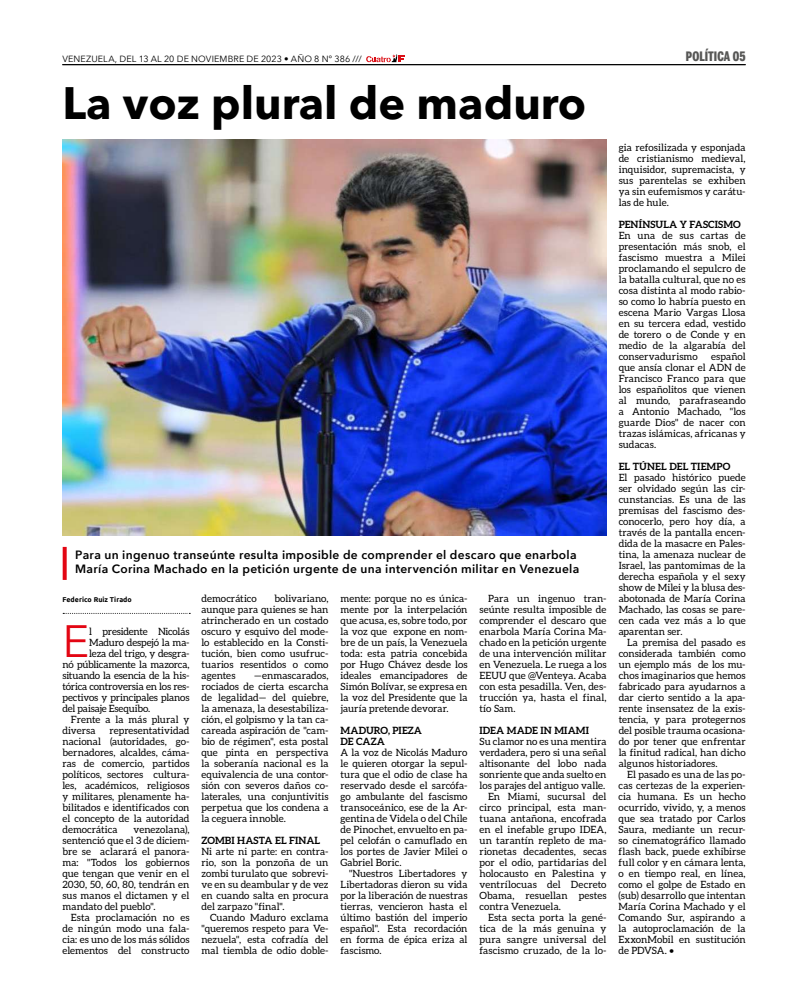
<style>
.page{position:relative;width:808px;height:1007px;background:#fff}
.page>*{position:absolute;margin:0;border:0;box-sizing:border-box;transform-origin:0 0}
.t1{font:45.2px "Avenir";color:#e30613}
.t2{font:700 45px "Avenir Next LT Pro";color:#000}
.t3{font:900 13px "Benton Sans Comp";letter-spacing:.005em;color:#575756}
.t4{font:600 12px/14px "Avenir Next";letter-spacing:.025em;color:#000}
.t5{font:10px/11px "Aleo";letter-spacing:.005em;color:#000;text-align:justify}
.t6{font:700 10px/11px "Aleo";letter-spacing:.01em;color:#000}
.t7{font:10px "Aleo";letter-spacing:-.02em;color:#000}
.t8{font:10px "Aleo";letter-spacing:-.025em;color:#000}
.t9{font:9px "Avenir Next";letter-spacing:.015em;color:#000}
.t10{font:700 7px "Ubuntu";letter-spacing:.01em;color:#000}
</style>
<div class="page">
<hr style="left:62px;top:64px;width:684px;height:1px;background:#000">
<svg style="left:366px;top:54px;width:38px;height:8px"></svg>
<svg style="left:63px;top:613px;width:127px;height:1px"></svg>
<img style="left:62px;top:140px;width:545px;height:396px">
<svg style="left:63px;top:547px;width:4px;height:33px"></svg>
<p class="t9" style="left:62px;top:51px;width:301px">VENEZUELA, DEL 13 AL 20 DE NOVIEMBRE DE 2023 • AÑO 8 Nº 386 ///</p>
<h3 class="t3" style="left:686px;top:48px;width:61px">POLÍTICA 05</h3>
<h2 class="t2" style="left:62px;top:76px;width:525px">La voz plural de maduro</h2>
<p class="t4" style="left:75px;top:547px;width:505px">Para un ingenuo transeúnte resulta imposible de comprender el descaro que enarbola<br>María Corina Machado en la petición urgente de una intervención militar en Venezuela</p>
<p class="t10" style="left:62px;top:595px;width:71px">Federico Ruiz Tirado</p>
<h1 class="t1" style="left:62px;top:614px;width:28px">E</h1>
<p class="t8" style="left:89px;top:625px;width:102px">l presidente Nicolás</p>
<p class="t5" style="left:89px;top:636px;width:102px">Maduro despejó la ma-</p>
<p class="t5" style="left:89px;top:647px;width:102px">leza del trigo, y desgra-</p>
<p class="t7" style="left:62px;top:658px;width:129px">nó públicamente la mazorca,</p>
<p class="t5" style="left:62px;top:669px;width:129px">situando la esencia de la his-</p>
<p class="t7" style="left:62px;top:680px;width:129px">tórica controversia en los res-</p>
<p class="t5" style="left:62px;top:691px;width:129px">pectivos y principales planos</p>
<p class="t5" style="left:62px;top:702px;width:89px">del paisaje Esequibo.</p>
<p class="t5" style="left:71px;top:713px;width:120px">Frente a la más plural y</p>
<p class="t5" style="left:62px;top:724px;width:35px">diversa</p>
<p class="t5" style="left:62px;top:724px;width:129px;text-indent:47px">representatividad nacional (autoridades, go&shy;bernadores, alcaldes, cáma&shy;ras de comercio, partidos políticos, sectores cultura&shy;les, académicos, religiosos y militares, plenamente ha&shy;bilitados e identificados con el concepto de la autoridad democrática</p>
<p class="t5" style="left:62px;top:823px;width:129px;text-indent:71px">venezolana), sentenció que el 3 de diciem&shy;bre se aclarará el panora&shy;ma: "Todos los gobiernos que tengan que venir en el 2030, 50, 60, 80, tendrán en sus manos el dictamen y el mandato del pueblo".</p>
<p class="t5" style="left:62px;top:911px;width:129px;text-indent:8px">Esta proclamación no es de ningún modo una fala&shy;cia: es uno de los más sólidos elementos del constructo</p>
<p class="t5" style="left:201px;top:592px;width:129px;text-indent:73px">bolivariano, aunque para quienes se han atrincherado en un costado oscuro y esquivo del mode&shy;lo establecido en la Consti&shy;tución, bien como usufruc&shy;tuarios resentidos o como agentes</p>
<p class="t5" style="left:201px;top:592px;width:57px">democrático</p>
<p class="t5" style="left:201px;top:669px;width:129px;text-indent:53px">—enmascarados, rociados de cierta escarcha de legalidad— del quiebre, la amenaza, la desestabiliza&shy;ción, el golpismo y la tan ca&shy;careada aspiración de "cam&shy;bio de régimen", esta postal que pinta en perspectiva la soberanía nacional es la equivalencia de una contor&shy;sión con severos daños co&shy;laterales, una conjuntivitis perpetua que los condena a la ceguera innoble.</p>
<p class="t6" style="left:201px;top:834px;width:120px">ZOMBI HASTA EL FINAL</p>
<p class="t5" style="left:201px;top:845px;width:129px">Ni arte ni parte: en contra&shy;rio, son la ponzoña de un zombi turulato que sobrevi&shy;ve en su deambular y de vez en cuando salta en procura del zarpazo "final".</p>
<p class="t5" style="left:201px;top:911px;width:129px;text-indent:8px">Cuando Maduro exclama "queremos respeto para Ve&shy;nezuela", esta cofradía del mal tiembla de odio doble-</p>
<p class="t5" style="left:341px;top:592px;width:128px">mente: porque no es única&shy;mente por la interpelación que acusa, es, sobre todo, por la voz que expone en nom&shy;bre de un país, la Venezuela toda: esta patria concebida por Hugo Chávez desde los ideales emancipadores de Simón Bolívar, se expresa en la voz del Presidente que la jauría pretende devorar.</p>
<p class="t6" style="left:341px;top:724px;width:83px">MADURO, PIEZA<br>DE CAZA</p>
<p class="t5" style="left:341px;top:746px;width:128px">A la voz de Nicolás Maduro le quieren otorgar la sepul&shy;tura que el odio de clase ha reservado desde el sarcófa&shy;go ambulante del fascismo transoceánico, ese de la Ar&shy;gentina de Videla o del Chile de Pinochet, envuelto en pa&shy;pel celofán o camuflado en los portes de Javier Milei o Gabriel Boric.</p>
<p class="t5" style="left:341px;top:867px;width:128px;text-indent:8px">"Nuestros Libertadores y Libertadoras dieron su vida por la liberación de nuestras tierras, vencieron hasta el último bastión del imperio español". Esta recordación en forma de épica eriza al fascismo.</p>
<p class="t5" style="left:479px;top:592px;width:129px;text-indent:9px">Para un ingenuo tran&shy;seúnte resulta imposible de comprender el descaro que enarbola María Corina Ma&shy;chado en la petición urgente de una intervención militar en Venezuela. Le ruega a los EEUU que @Venteya. Acaba con esta pesadilla. Ven, des&shy;trucción ya, hasta el final, tío Sam.</p>
<p class="t6" style="left:479px;top:724px;width:111px">IDEA MADE IN MIAMI</p>
<p class="t5" style="left:479px;top:735px;width:129px">Su clamor no es una mentira</p>
<p class="t5" style="left:479px;top:746px;width:128px">verdadera, pero si una señal</p>
<p class="t5" style="left:479px;top:757px;width:129px">altisonante del lobo nada</p>
<p class="t5" style="left:479px;top:768px;width:129px">sonriente que anda suelto en</p>
<p class="t5" style="left:479px;top:779px;width:127px">los parajes del antiguo valle.</p>
<p class="t5" style="left:488px;top:790px;width:120px">En Miami, sucursal del</p>
<p class="t5" style="left:479px;top:801px;width:129px">circo principal, esta man-</p>
<p class="t5" style="left:479px;top:812px;width:129px">tuana antañona, encofrada</p>
<p class="t5" style="left:479px;top:823px;width:129px">en el inefable grupo IDEA,</p>
<p class="t5" style="left:479px;top:834px;width:129px">un tarantín repleto de ma-</p>
<p class="t5" style="left:479px;top:845px;width:129px">rionetas decadentes, secas</p>
<p class="t5" style="left:479px;top:856px;width:129px">por el odio, partidarias del</p>
<p class="t5" style="left:479px;top:867px;width:129px">holocausto en Palestina y</p>
<p class="t5" style="left:479px;top:878px;width:129px">ventrílocuas del Decreto</p>
<p class="t5" style="left:479px;top:889px;width:129px">Obama, resuellan pestes</p>
<p class="t5" style="left:479px;top:900px;width:83px">contra Venezuela.</p>
<p class="t5" style="left:488px;top:911px;width:120px">Esta secta porta la gené-</p>
<p class="t5" style="left:479px;top:922px;width:129px">tica de la más genuina y</p>
<p class="t5" style="left:479px;top:933px;width:129px">pura sangre universal del</p>
<p class="t5" style="left:479px;top:944px;width:129px">fascismo cruzado, de la lo-</p>
<p class="t5" style="left:619px;top:141px;width:129px">gia refosilizada y esponjada de cristianismo medieval, inquisidor, supremacista, y sus parentelas se exhiben ya sin eufemismos y carátu&shy;las de hule.</p>
<p class="t6" style="left:619px;top:218px;width:124px">PENÍNSULA Y FASCISMO</p>
<p class="t5" style="left:619px;top:229px;width:129px">En una de sus cartas de presentación más snob, el fascismo muestra a Milei proclamando el sepulcro de la batalla cultural, que no es cosa distinta al modo rabio&shy;so como lo habría puesto en escena Mario Vargas Llosa en su tercera edad, vestido de torero o de Conde y en medio de la algarabía del conservadurismo</p>
<p class="t5" style="left:619px;top:350px;width:129px;text-indent:92px">español que ansía clonar el ADN de Francisco Franco para que los españolitos que vienen al mundo, parafraseando a Antonio Machado, "los guarde Dios" de nacer con trazas islámicas, africanas y sudacas.</p>
<p class="t6" style="left:619px;top:460px;width:113px">EL TÚNEL DEL TIEMPO</p>
<p class="t5" style="left:619px;top:471px;width:129px">El pasado histórico puede ser olvidado según las cir&shy;cunstancias. Es una de las premisas del fascismo des&shy;conocerlo, pero hoy día, a través de la pantalla encen&shy;dida de la masacre en Pales&shy;tina, la amenaza nuclear de Israel, las pantomimas de la derecha española y el sexy show de Milei y la blusa des&shy;abotonada de María Corina Machado, las cosas se pare&shy;cen cada vez más a lo que aparentan ser.</p>
<p class="t5" style="left:619px;top:636px;width:129px;text-indent:8px">La premisa del pasado es considerada también como un ejemplo más de los mu&shy;chos imaginarios que hemos fabricado para ayudarnos a dar cierto sentido a la apa&shy;rente insensatez de la exis&shy;tencia, y para protegernos del posible trauma ocasiona&shy;do por tener que enfrentar la finitud radical, han dicho algunos historiadores.</p>
<p class="t5" style="left:619px;top:768px;width:129px;text-indent:9px">El pasado es una de las po&shy;cas certezas de la experien&shy;cia humana. Es un hecho ocurrido, vivido, y, a menos que sea tratado por Carlos Saura, mediante un recur&shy;so cinematográfico llamado flash back, puede exhibirse full color y en cámara lenta, o en tiempo real, en línea, como el golpe de Estado en (sub) desarrollo que intentan María Corina Machado y el Comando Sur, aspirando a la autoproclamación de la ExxonMobil en sustitución de PDVSA. •</p>
</div>
